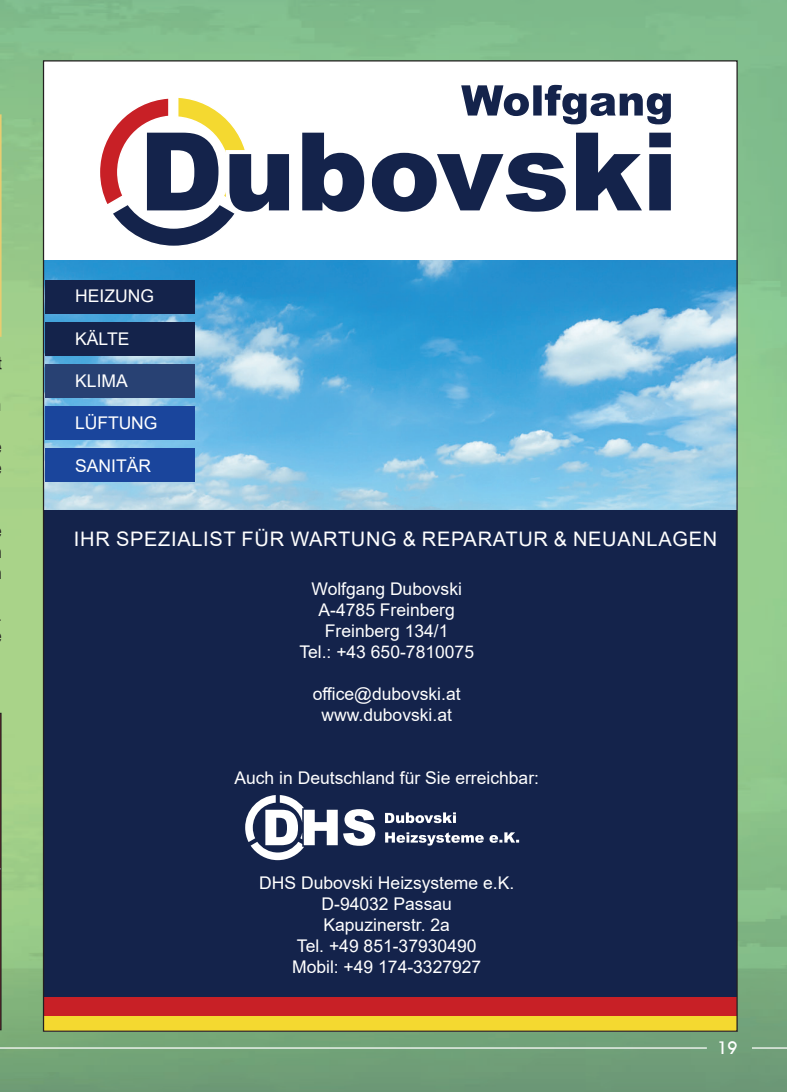
<style>
.page{position:relative;width:787px;height:1092px;background:#fff}
.page>*{position:absolute;margin:0;border:0;box-sizing:border-box;transform-origin:0 0}
.t1{font:20px "Arial";letter-spacing:.035em;color:#fff}
.t2{font:17.5px/21px "Arial";color:#fff;text-align:center}
.t3{font:500 17.5px "Avant Garde IT Cby BT";color:#fff}
</style>
<div class="page">
<img style="left:0;top:0;width:787px;height:1091px">
<hr style="left:752px;top:1047px;width:35px;height:1px;background:#fff">
<hr style="left:0;top:1047px;width:707px;height:1px;background:#fff">
<div style="left:43px;top:61px;width:694px;height:970px;background:#fff"></div>
<img style="left:45px;top:260px;width:690px;height:250px">
<div style="left:43px;top:510px;width:694px;height:496px;background:#14234b"></div>
<div style="left:43px;top:1016px;width:694px;height:15px;background:#f4d930"></div>
<div style="left:43px;top:997px;width:694px;height:19px;background:#c82026"></div>
<svg style="left:100px;top:84px;width:571px;height:162px"></svg>
<svg style="left:245px;top:795px;width:274px;height:65px"></svg>
<div style="left:45px;top:280px;width:150px;height:33px;background:#14234b"></div>
<div style="left:45px;top:322px;width:150px;height:33px;background:#14234b"></div>
<div style="left:45px;top:364px;width:150px;height:33px;background:#284173"></div>
<div style="left:45px;top:406px;width:150px;height:34px;background:#1a459c"></div>
<div style="left:45px;top:449px;width:150px;height:33px;background:#1a459c"></div>
<svg style="left:0;top:712px;width:2px;height:318px"></svg>
<svg style="left:0;top:114px;width:2px;height:223px"></svg>
<p class="t2" style="left:75px;top:286px;width:80px">HEIZUNG</p>
<p class="t2" style="left:75px;top:328px;width:56px">KÄLTE</p>
<p class="t2" style="left:75px;top:370px;width:54px">KLIMA</p>
<p class="t2" style="left:75px;top:412px;width:84px">LÜFTUNG</p>
<p class="t2" style="left:75px;top:455px;width:77px">SANITÄR</p>
<p class="t1" style="left:74px;top:525px;width:644px">IHR SPEZIALIST FÜR WARTUNG &amp; REPARATUR &amp; NEUANLAGEN</p>
<p class="t2" style="left:299px;top:578px;width:176px">Wolfgang Dubovski<br>A-4785 Freinberg<br>Freinberg 134/1<br>Tel.: +43 650-7810075</p>
<p class="t2" style="left:313px;top:683px;width:149px">office@dubovski.at www.dubovski.at</p>
<p class="t2" style="left:234px;top:767px;width:306px">Auch in Deutschland für Sie erreichbar:</p>
<p class="t2" style="left:259px;top:872px;width:256px">DHS Dubovski Heizsysteme e.K.<br>D-94032 Passau<br>Kapuzinerstr. 2a<br>Tel. +49 851-37930490<br>Mobil: +49 174-3327927</p>
<p class="t3" style="left:717px;top:1036px;width:22px">19</p>
</div>
